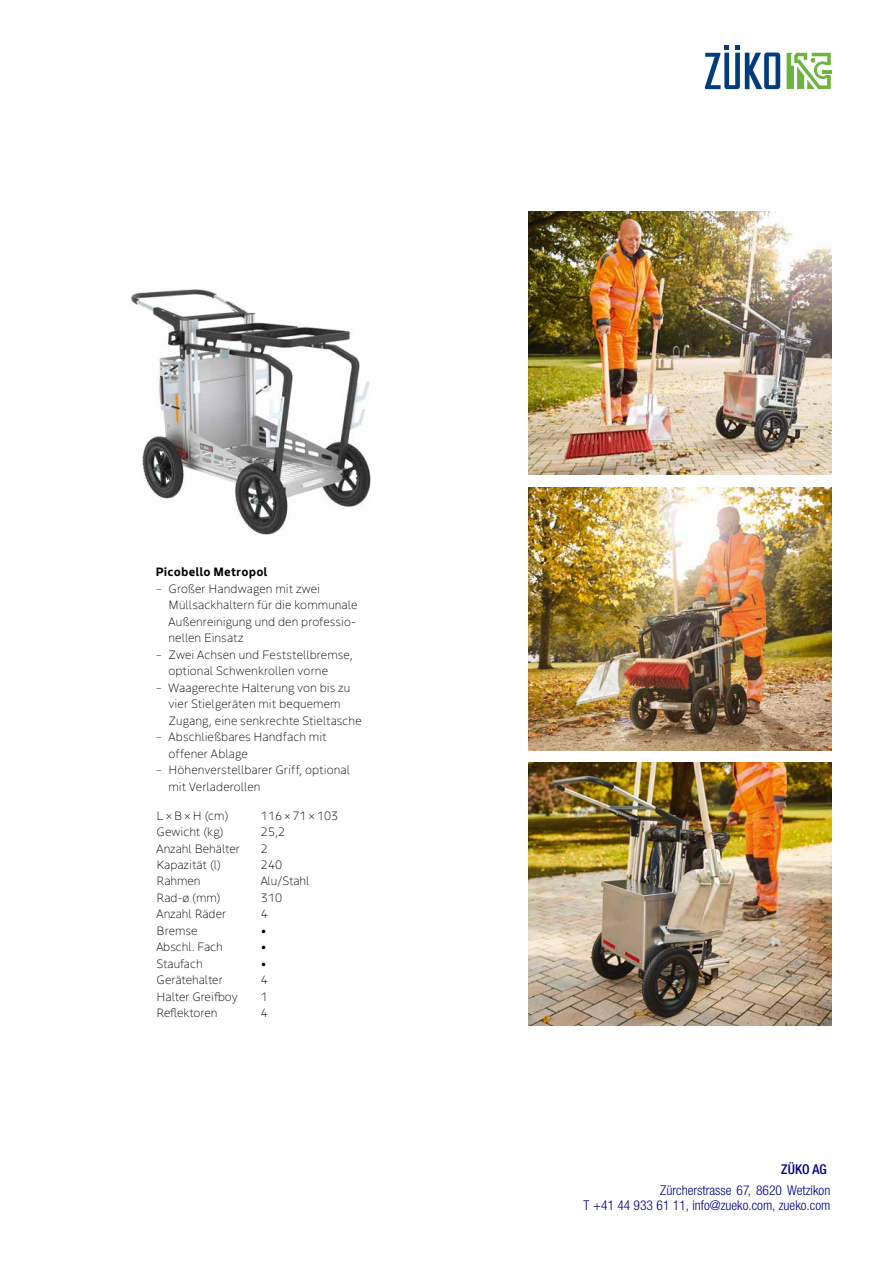
<style>
.page{position:relative;width:893px;height:1263px;background:#fff}
.page>*{position:absolute;margin:0;border:0;box-sizing:border-box;transform-origin:0 0}
.t1{font:300 condensed 13.5px/15.1px "Helvetica Neue LT Std";color:#000080;text-align:right}
.t2{font:500 condensed 13.5px "Helvetica Neue LT Std";letter-spacing:.005em;color:#000080}
.t3{font:200 12px/16.5px "Boreal";color:#000}
.t4{font:700 12px "Boreal";letter-spacing:.015em;color:#000}
</style>
<div class="page">
<img style="left:528px;top:212px;width:303px;height:263px">
<img style="left:528px;top:488px;width:303px;height:262px">
<img style="left:528px;top:763px;width:303px;height:262px">
<img style="left:131px;top:289px;width:240px;height:246px">
<svg style="left:705px;top:46px;width:75px;height:43px"></svg>
<svg style="left:787px;top:53px;width:45px;height:36px"></svg>
<p class="t4" style="left:156px;top:562px;width:113px">Picobello Metropol</p>
<p class="t3" style="left:169px;top:579px;width:190px;text-indent:-13px">– Großer Handwagen mit zwei<br>Müllsackhaltern für die kommunale<br>Außenreinigung und den professio&shy;nellen Einsatz</p>
<p class="t3" style="left:169px;top:645px;width:186px;text-indent:-13px">– Zwei Achsen und Feststellbremse, optional Schwenkrollen vorne</p>
<p class="t3" style="left:169px;top:678px;width:195px;text-indent:-13px">– Waagerechte Halterung von bis zu vier Stielgeräten mit bequemem<br>Zugang, eine senkrechte Stieltasche</p>
<p class="t3" style="left:169px;top:728px;width:160px;text-indent:-13px">– Abschließbares Handfach mit offener Ablage</p>
<p class="t3" style="left:169px;top:761px;width:183px;text-indent:-13px">– Höhenverstellbarer Griff, optional mit Verladerollen</p>
<p class="t3" style="left:157px;top:806px;width:73px">L × B × H (cm)</p>
<p class="t3" style="left:261px;top:806px;width:79px">116 × 71 × 103</p>
<p class="t3" style="left:157px;top:823px;width:68px">Gewicht (kg)</p>
<p class="t3" style="left:261px;top:823px;width:26px">25,2</p>
<p class="t3" style="left:157px;top:839px;width:85px">Anzahl Behälter</p>
<p class="t3" style="left:261px;top:839px;width:9px">2</p>
<p class="t3" style="left:157px;top:855px;width:66px">Kapazität (l)</p>
<p class="t3" style="left:261px;top:855px;width:23px">240</p>
<p class="t3" style="left:157px;top:872px;width:45px">Rahmen</p>
<p class="t3" style="left:261px;top:872px;width:50px">Alu/Stahl</p>
<p class="t3" style="left:157px;top:888px;width:66px">Rad-ø (mm)</p>
<p class="t3" style="left:261px;top:888px;width:23px">310</p>
<p class="t3" style="left:157px;top:905px;width:71px">Anzahl Räder</p>
<p class="t3" style="left:261px;top:905px;width:9px">4</p>
<p class="t3" style="left:157px;top:921px;width:42px">Bremse</p>
<p class="t3" style="left:261px;top:921px;width:7px">•</p>
<p class="t3" style="left:157px;top:938px;width:68px">Abschl. Fach</p>
<p class="t3" style="left:261px;top:938px;width:7px">•</p>
<p class="t3" style="left:157px;top:954px;width:48px">Staufach</p>
<p class="t3" style="left:261px;top:954px;width:7px">•</p>
<p class="t3" style="left:157px;top:971px;width:68px">Gerätehalter</p>
<p class="t3" style="left:261px;top:971px;width:9px">4</p>
<p class="t3" style="left:157px;top:987px;width:83px">Halter Greifboy</p>
<p class="t3" style="left:261px;top:987px;width:9px">1</p>
<p class="t3" style="left:157px;top:1004px;width:62px">Reflektoren</p>
<p class="t3" style="left:261px;top:1004px;width:9px">4</p>
<p class="t2" style="left:781px;top:1161px;width:47px">ZÜKO AG</p>
<p class="t1" style="left:583px;top:1182px;width:248px">Zürcherstrasse 67, 8620 Wetzikon<br>T +41 44 933 61 11, info@zueko.com, zueko.com</p>
</div>
